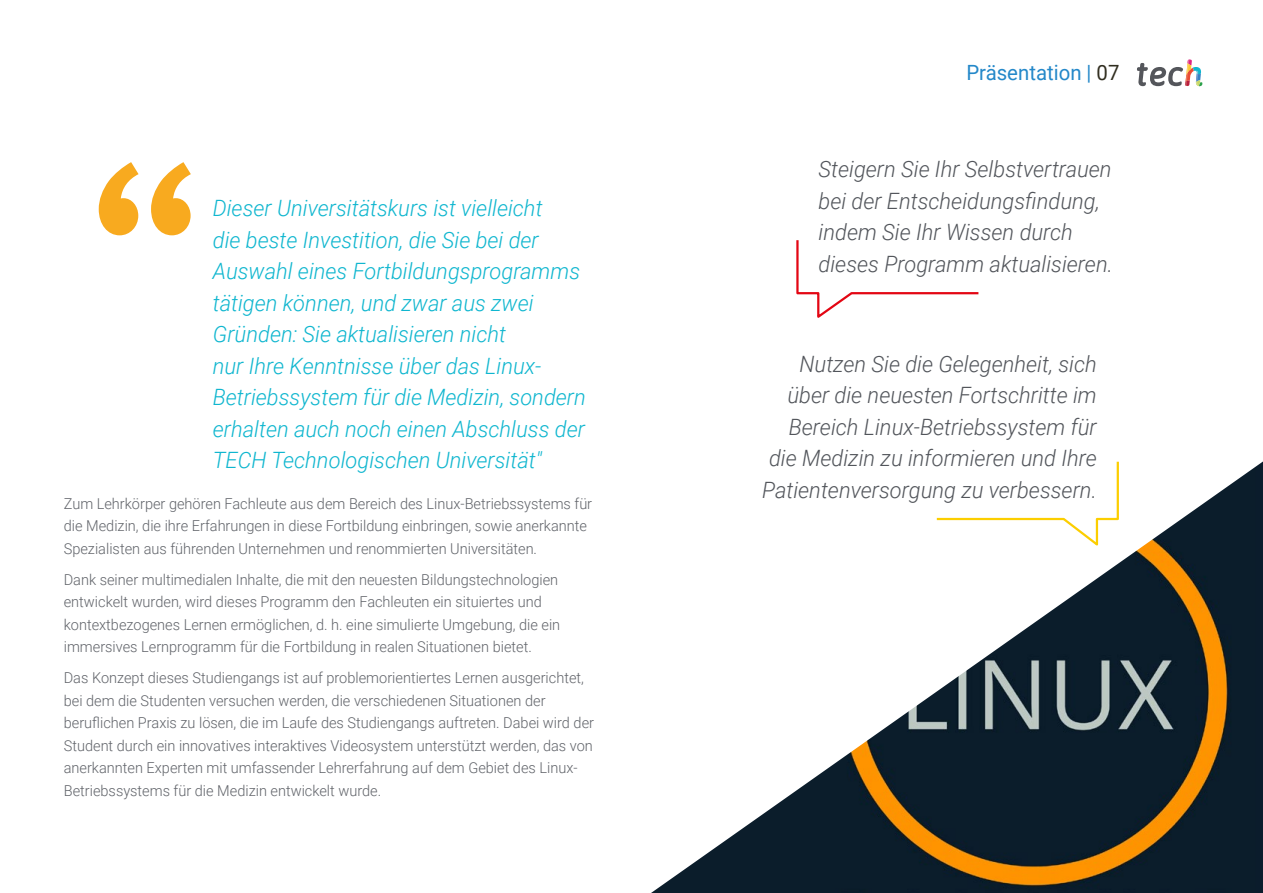
<style>
.page{position:relative;width:1263px;height:893px;background:#fff}
.page>*{position:absolute;margin:0;border:0;box-sizing:border-box;transform-origin:0 0}
.t1{font:italic 300 22.5px/31.5px "Roboto";color:#0fb6cf}
.t2{font:italic 300 22.5px/31.5px "Roboto";color:#52555b;text-align:right}
.t3{font:21px "Roboto";color:#2488c9}
.t4{font:300 15px/22.5px "Roboto";color:#61646a}
.s1{color:#312e20}
</style>
<div class="page">
<svg style="left:99px;top:162px;width:92px;height:73px"></svg>
<img style="left:651px;top:461px;width:612px;height:432px">
<svg style="left:796px;top:240px;width:183px;height:78px"></svg>
<svg style="left:1137px;top:60px;width:65px;height:27px"></svg>
<p class="t1" style="left:213px;top:192px;width:375px">Dieser Universitätskurs ist vielleicht<br>die beste Investition, die Sie bei der Auswahl eines Fortbildungsprogramms tätigen können, und zwar aus zwei Gründen: Sie aktualisieren nicht<br>nur Ihre Kenntnisse über das Linux-Betriebssystem für die Medizin, sondern erhalten auch noch einen Abschluss der TECH Technologischen Universität"</p>
<p class="t4" style="left:64px;top:492px;width:530px">Zum Lehrkörper gehören Fachleute aus dem Bereich des Linux-Betriebssystems für die Medizin, die ihre Erfahrungen in diese Fortbildung einbringen, sowie anerkannte<br>Spezialisten aus führenden Unternehmen und renommierten Universitäten.</p>
<p class="t4" style="left:64px;top:568px;width:498px">Dank seiner multimedialen Inhalte, die mit den neuesten Bildungstechnologien entwickelt wurden, wird dieses Programm den Fachleuten ein situiertes und kontextbezogenes Lernen ermöglichen, d. h. eine simulierte Umgebung, die ein immersives Lernprogramm für die Fortbildung in realen Situationen bietet.</p>
<p class="t4" style="left:64px;top:666px;width:532px">Das Konzept dieses Studiengangs ist auf problemorientiertes Lernen ausgerichtet, bei dem die Studenten versuchen werden, die verschiedenen Situationen der beruflichen Praxis zu lösen, die im Laufe des Studiengangs auftreten. Dabei wird der Student durch ein innovatives interaktives Videosystem unterstützt werden, das von anerkannten Experten mit umfassender Lehrerfahrung auf dem Gebiet des Linux-Betriebssystems für die Medizin entwickelt wurde.</p>
<h2 class="t3" style="left:966px;top:57px;width:155px">Präsentation | <span class="s1">07</span></h2>
<h1 class="t2" style="left:819px;top:153px;width:296px;text-align:left">Steigern Sie Ihr Selbstvertrauen bei der Entscheidungsfindung, indem Sie Ihr Wissen durch dieses Programm aktualisieren.</h1>
<h1 class="t2" style="left:762px;top:347px;width:336px">Nutzen Sie die Gelegenheit, sich über die neuesten Fortschritte im Bereich Linux-Betriebssystem für die Medizin zu informieren und Ihre Patientenversorgung zu verbessern.</h1>
</div>
